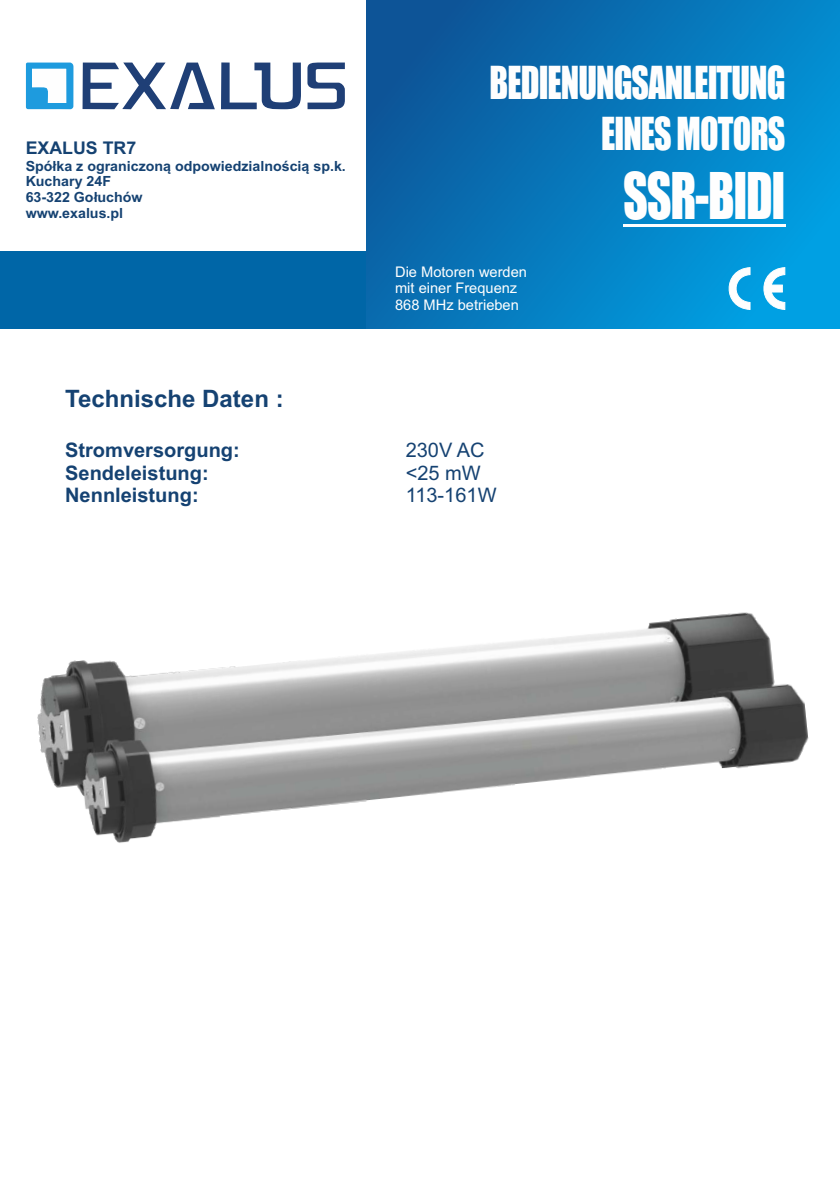
<style>
.page{position:relative;width:840px;height:1191px;background:#fff}
.page>*{position:absolute;margin:0;border:0;box-sizing:border-box;transform-origin:0 0}
.t1{font:59.4px "Impact";letter-spacing:-.025em;color:#fefefe;scale:.81 1}
.t2{font:42px/51.2px "Impact";letter-spacing:-.025em;color:#fefefe;text-align:right;scale:.81 1}
.t3{font:700 24px "Arial";color:#154272}
.t4{font:700 20px "Arial";color:#154272}
.t5{font:20px "Arial";color:#154272}
.t6{font:700 17.6px "Arial";color:#154272}
.t7{font:14.6px/16.4px "Arial";color:#fefefe}
.t8{font:700 14px/15.6px "Arial";color:#154272}
</style>
<div class="page">
<div style="left:0;top:251px;width:839px;height:78px;background:#0066a7"></div>
<svg style="left:366px;top:0;width:473px;height:329px;background:#0679bc"></svg>
<hr style="left:623px;top:224px;width:162px;height:3px;background:#fefefe">
<svg style="left:756px;top:267px;width:29px;height:43px"></svg>
<svg style="left:721px;top:267px;width:29px;height:43px"></svg>
<svg style="left:26px;top:63px;width:47px;height:46px"></svg>
<svg style="left:307px;top:62px;width:38px;height:47px"></svg>
<svg style="left:82px;top:63px;width:133px;height:46px"></svg>
<svg style="left:221px;top:62px;width:80px;height:48px"></svg>
<img style="left:37px;top:612px;width:772px;height:231px">
<p class="t6" style="left:26px;top:141px;width:112px">EXALUS TR7</p>
<p class="t8" style="left:26px;top:159px;width:321px">Spółka z ograniczoną odpowiedzialnością sp.k.<br>Kuchary 24F<br>63-322 Gołuchów<br>www.exalus.pl</p>
<h2 class="t2" style="left:489px;top:59px;width:366px">BEDIENUNGSANLEITUNG<br>EINES MOTORS</h2>
<h1 class="t1" style="left:623px;top:172px;width:202px">SSR-BIDI</h1>
<p class="t7" style="left:395px;top:265px;width:133px">Die Motoren werden mit einer Frequenz<br>868 MHz betrieben</p>
<h3 class="t3" style="left:65px;top:390px;width:220px">Technische Daten :</h3>
<h3 class="t4" style="left:65px;top:442px;width:176px">Stromversorgung:</h3>
<h3 class="t5" style="left:405px;top:442px;width:80px">230V AC</h3>
<h3 class="t4" style="left:65px;top:465px;width:145px">Sendeleistung:</h3>
<h3 class="t5" style="left:405px;top:465px;width:77px">&lt;25 mW</h3>
<h3 class="t4" style="left:65px;top:487px;width:135px">Nennleistung:</h3>
<h3 class="t5" style="left:405px;top:487px;width:92px">113-161W</h3>
</div>
